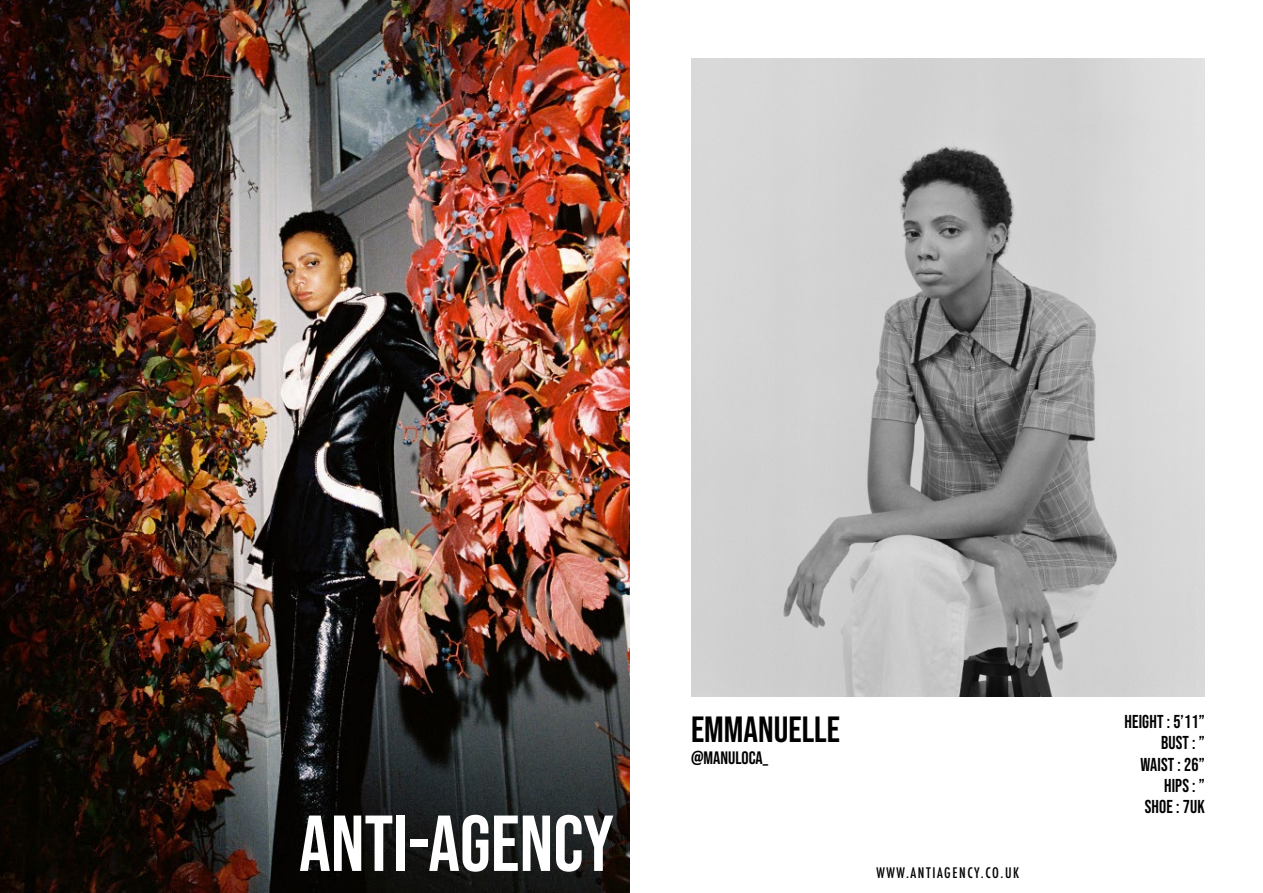
<style>
.page{position:relative;width:1263px;height:893px;background:#fff}
.page>*{position:absolute;margin:0;border:0;box-sizing:border-box;transform-origin:0 0}
.t1{font:79.05px "Bebas Neue";color:#fff}
.t2{font:36.45px "Bebas Neue";color:#000}
.t3{font:18.75px/21.3px "Bebas Neue";letter-spacing:.01em;color:#000;text-align:right;scale:.95 1}
.t4{font:18px "Bebas Neue";color:#000}
.t5{font:500 condensed 14.1px "Futura";letter-spacing:.11em;color:#000}
</style>
<div class="page">
<img style="left:0;top:0;width:629px;height:893px">
<img style="left:691px;top:58px;width:514px;height:638px">
<h1 class="t1" style="left:299px;top:799px;width:317px">ANTI-AGENCY</h1>
<h2 class="t2" style="left:691px;top:709px;width:150px">EMMANUELLE</h2>
<p class="t3" style="left:1124px;top:711px;width:86px">HEIGHT : 5’11”<br>BUST : ”<br>WAIST : 26”<br>HIPS : ”<br>SHOE : 7UK</p>
<p class="t4" style="left:691px;top:748px;width:79px">@MANULOCA_</p>
<p class="t5" style="left:877px;top:864px;width:144px">WWW.ANTIAGENCY.CO.UK</p>
</div>
